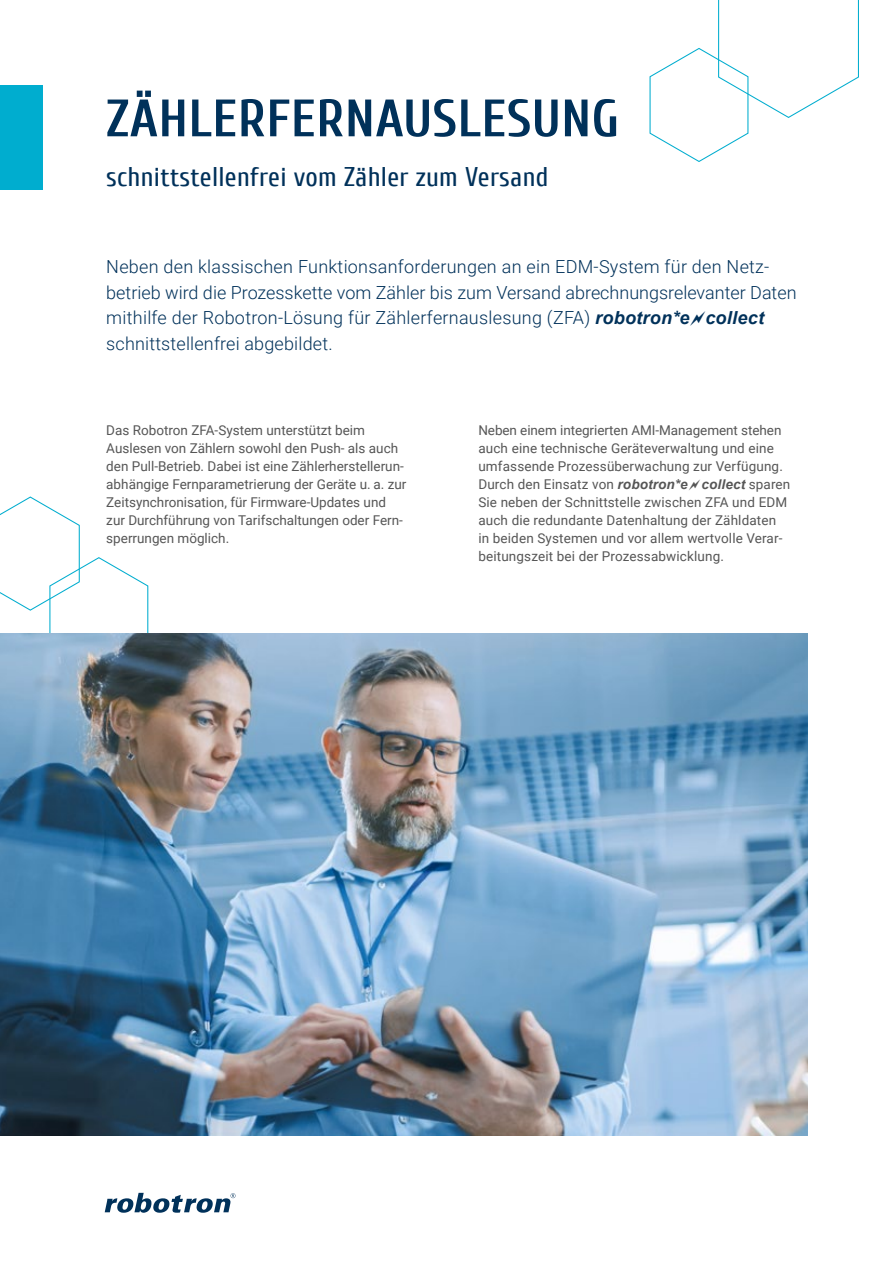
<style>
.page{position:relative;width:893px;height:1263px;background:#fff}
.page>*{position:absolute;margin:0;border:0;box-sizing:border-box;transform-origin:0 0}
.t1{font:700 52.5px "Cuprum";letter-spacing:.01em;color:#00315a}
.t2{font:27px "Cuprum";letter-spacing:.01em;color:#00315a}
.t3{font:300 18px/25.5px "Roboto";letter-spacing:.01em;color:#00315a}
.t4{font:13.5px/18px "Roboto";color:#565656}
.s1{font-family:"Arial";font-weight:700;font-style:italic}
</style>
<div class="page">
<div style="left:0;top:85px;width:43px;height:104px;background:#00adcf"></div>
<svg style="left:105px;top:1193px;width:130px;height:20px"></svg>
<svg style="left:0;top:496px;width:149px;height:137px"></svg>
<img style="left:0;top:633px;width:808px;height:502px">
<svg style="left:649px;top:0;width:210px;height:162px"></svg>
<h1 class="t1" style="left:106px;top:89px;width:514px">ZÄHLERFERNAUSLESUNG</h1>
<h2 class="t2" style="left:106px;top:162px;width:444px">schnittstellenfrei vom Zähler zum Versand</h2>
<p class="t3" style="left:106px;top:253px;width:692px">Neben den klassischen Funktionsanforderungen an ein EDM-System für den Netz&shy;betrieb wird die Prozesskette vom Zähler bis zum Versand abrechnungsrelevanter Daten mithilfe der Robotron-Lösung für Zählerfernauslesung (ZFA) <span class="s1">robotron*e collect </span>schnittstellenfrei abgebildet.</p>
<p class="t4" style="left:106px;top:421px;width:302px">Das Robotron ZFA-System unterstützt beim Auslesen von Zählern sowohl den Push- als auch den Pull-Betrieb. Dabei ist eine Zählerherstellerun&shy;abhängige Fernparametrierung der Geräte u. a. zur Zeitsynchronisation, für Firmware-Updates und zur Durchführung von Tarifschaltungen oder Fern&shy;sperrungen möglich.</p>
<p class="t4" style="left:478px;top:421px;width:313px">Neben einem integrierten AMI-Management stehen auch eine technische Geräteverwaltung und eine umfassende Prozessüberwachung zur Verfügung.<br>Durch den Einsatz von <span class="s1">robotron*e collect</span> sparen Sie neben der Schnittstelle zwischen ZFA und EDM auch die redundante Datenhaltung der Zähldaten in beiden Systemen und vor allem wertvolle Verar&shy;beitungszeit bei der Prozessabwicklung.</p>
</div>
